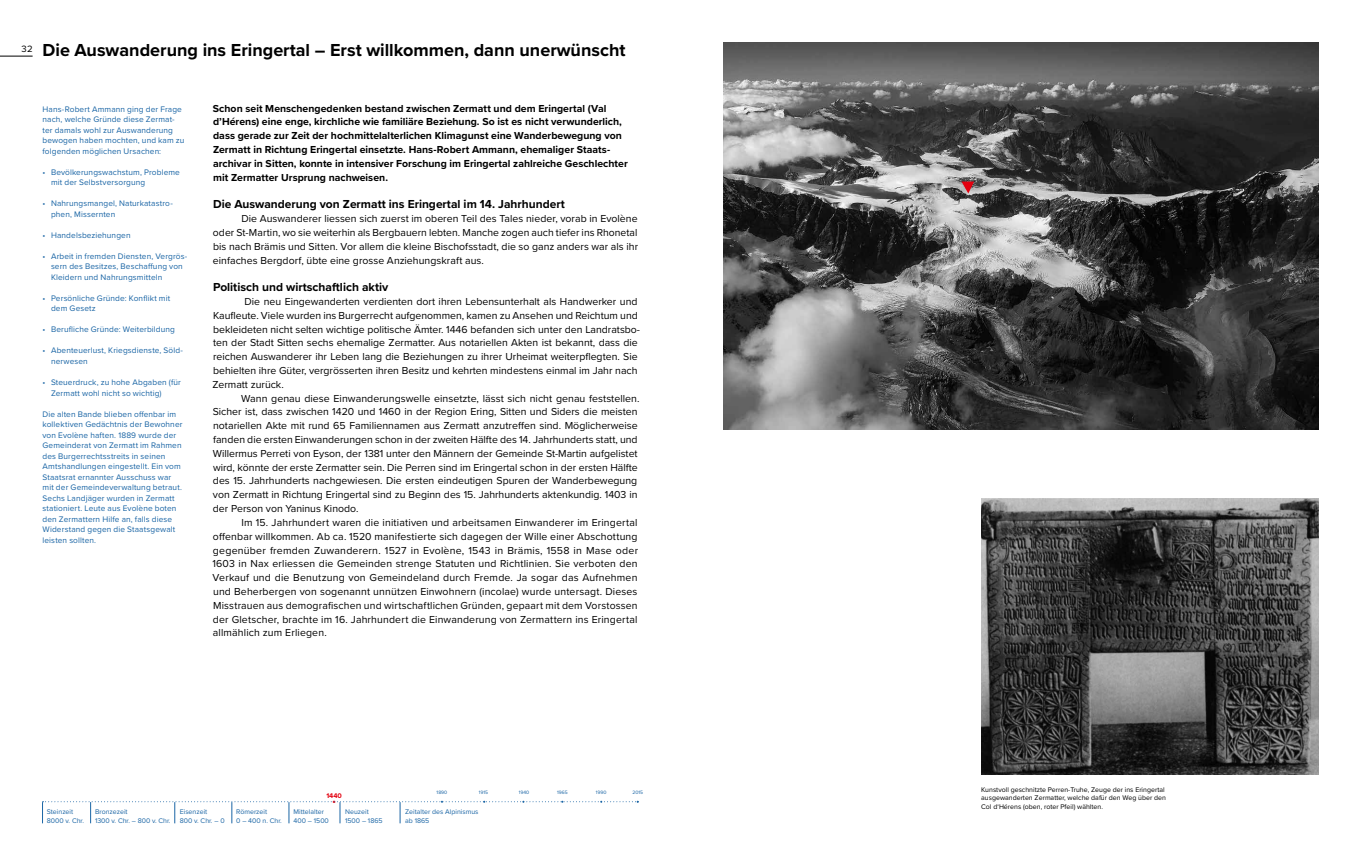
<style>
.page{position:relative;width:1361px;height:851px;background:#fff}
.page>*{position:absolute;margin:0;border:0;box-sizing:border-box;transform-origin:0 0}
.t1{font:700 18px "Proxima Nova";color:#000}
.t2{font:700 12px "Proxima Nova";color:#000}
.t3{font:10.5px/13.8px "Proxima Nova";color:#000;text-align:justify}
.t4{font:700 10.5px/13.8px "Proxima Nova";color:#000}
.t5{font:9.5px "Proxima Nova";color:#000}
.t6{font:8.3px/10.5px "Proxima Nova";letter-spacing:.015em;color:#1a65a5}
.t7{font:7px "Proxima Nova";color:#1a65a5}
.t8{font:7px/8.5px "Proxima Nova";color:#000}
.t9{font:700 7px "Proxima Nova";color:#e3000f}
.t10{font:5px "Proxima Nova";color:#1a65a5}
.t11{font:4px "Proxima Nova";color:#e3000f}
</style>
<div class="page">
<hr style="left:0;top:56px;width:33px;height:1px;background:#000">
<img style="left:981px;top:498px;width:337px;height:276px">
<svg style="left:42px;top:800px;width:597px;height:23px"></svg>
<img style="left:723px;top:42px;width:595px;height:387px">
<svg style="left:961px;top:181px;width:13px;height:12px"></svg>
<p class="t5" style="left:22px;top:42px;width:12px">32</p>
<h1 class="t1" style="left:43px;top:37px;width:584px">Die Auswanderung ins Eringertal – Erst willkommen, dann unerwünscht</h1>
<p class="t6" style="left:43px;top:103px;width:143px">Hans-Robert Ammann ging der Frage nach, welche Gründe diese Zermat&shy;ter damals wohl zur Auswanderung bewogen haben mochten, und kam zu folgenden möglichen Ursachen:</p>
<p class="t6" style="left:51px;top:166px;width:130px;text-indent:-9px">• Bevölkerungswachstum, Probleme mit der Selbstversorgung</p>
<p class="t6" style="left:51px;top:198px;width:123px;text-indent:-9px">• Nahrungsmangel, Naturkatastro&shy;phen, Missernten</p>
<p class="t6" style="left:43px;top:229px;width:90px">• Handelsbeziehungen</p>
<p class="t6" style="left:51px;top:250px;width:138px;text-indent:-9px">• Arbeit in fremden Diensten, Vergrös&shy;sern des Besitzes, Beschaffung von<br>Kleidern und Nahrungsmitteln</p>
<p class="t6" style="left:51px;top:292px;width:121px;text-indent:-9px">• Persönliche Gründe: Konflikt mit dem Gesetz</p>
<p class="t6" style="left:43px;top:324px;width:134px">• Berufliche Gründe: Weiterbildung</p>
<p class="t6" style="left:51px;top:345px;width:133px;text-indent:-9px">• Abenteuerlust, Kriegsdienste, Söld&shy;nerwesen</p>
<p class="t6" style="left:51px;top:376px;width:131px;text-indent:-9px">• Steuerdruck, zu hohe Abgaben (für<br>Zermatt wohl nicht so wichtig)</p>
<p class="t6" style="left:43px;top:408px;width:141px">Die alten Bande blieben offenbar im kollektiven Gedächtnis der Bewohner von Evolène haften. 1889 wurde der Gemeinderat von Zermatt im Rahmen des Burgerrechtsstreits in seinen Amtshandlungen eingestellt. Ein vom Staatsrat ernannter Ausschuss war mit der Gemeindeverwaltung betraut.<br>Sechs Landjäger wurden in Zermatt stationiert. Leute aus Evolène boten den Zermattern Hilfe an, falls diese Widerstand gegen die Staatsgewalt leisten sollten.</p>
<p class="t4" style="left:213px;top:101px;width:416px">Schon seit Menschengedenken bestand zwischen Zermatt und dem Eringertal (Val d’Hérens) eine enge, kirchliche wie familiäre Beziehung. So ist es nicht verwunderlich, dass gerade zur Zeit der hochmittelalterlichen Klimagunst eine Wanderbewegung von Zermatt in Richtung Eringertal einsetzte. Hans-Robert Ammann, ehemaliger Staats&shy;archivar in Sitten, konnte in intensiver Forschung im Eringertal zahlreiche Geschlechter mit Zermatter Ursprung nachweisen.</p>
<p class="t2" style="left:213px;top:195px;width:353px">Die Auswanderung von Zermatt ins Eringertal im 14. Jahrhundert</p>
<p class="t3" style="left:213px;top:211px;width:427px;text-indent:28px">Die Auswanderer liessen sich zuerst im oberen Teil des Tales nieder, vorab in Evolène oder St-Martin, wo sie weiterhin als Bergbauern lebten. Manche zogen auch tiefer ins Rhonetal bis nach Brämis und Sitten. Vor allem die kleine Bischofsstadt, die so ganz anders war als ihr einfaches Bergdorf, übte eine grosse Anziehungskraft aus.</p>
<p class="t2" style="left:213px;top:278px;width:177px">Politisch und wirtschaftlich aktiv</p>
<p class="t3" style="left:212px;top:294px;width:429px;text-align:left;text-indent:32px">Die neu Eingewanderten verdienten dort ihren Lebensunterhalt als Handwerker und Kaufleute. Viele wurden ins Burgerrecht aufgenommen, kamen zu Ansehen und Reichtum und bekleideten nicht selten wichtige politische Ämter. 1446 befanden sich unter den Landratsbo&shy;ten der Stadt Sitten sechs ehemalige Zermatter. Aus notariellen Akten ist bekannt, dass die reichen Auswanderer ihr Leben lang die Beziehungen zu ihrer Urheimat weiterpflegten. Sie behielten ihre Güter, vergrösserten ihren Besitz und kehrten mindestens einmal im Jahr nach Zermatt zurück.</p>
<p class="t3" style="left:213px;top:390px;width:428px;text-align:left;text-indent:28px">Wann genau diese Einwanderungswelle einsetzte, lässt sich nicht genau feststellen.<br>Sicher ist, dass zwischen 1420 und 1460 in der Region Ering, Sitten und Siders die meisten notariellen Akte mit rund 65 Familiennamen aus Zermatt anzutreffen sind. Möglicherweise fanden die ersten Einwanderungen schon in der zweiten Hälfte des 14. Jahrhunderts statt, und Willermus Perreti von Eyson, der 1381 unter den Männern der Gemeinde St-Martin aufgelistet wird, könnte der erste Zermatter sein. Die Perren sind im Eringertal schon in der ersten Hälfte des 15. Jahrhunderts nachgewiesen. Die ersten eindeutigen Spuren der Wanderbewegung von Zermatt in Richtung Eringertal sind zu Beginn des 15. Jahrhunderts aktenkundig. 1403 in der Person von Yaninus Kinodo.</p>
<p class="t3" style="left:212px;top:515px;width:427px;text-indent:29px">Im 15. Jahrhundert waren die initiativen und arbeitsamen Einwanderer im Eringertal offenbar willkommen. Ab ca. 1520 manifestierte sich dagegen der Wille einer Abschottung gegenüber fremden Zuwanderern. 1527 in Evolène, 1543 in Brämis, 1558 in Mase oder 1603 in Nax erliessen die Gemeinden strenge Statuten und Richtlinien. Sie verboten den Verkauf und die Benutzung von Gemeindeland durch Fremde. Ja sogar das Aufnehmen und Beherbergen von sogenannt unnützen Einwohnern (incolae) wurde untersagt. Dieses Misstrauen aus demografischen und wirtschaftlichen Gründen, gepaart mit dem Vorstossen der Gletscher, brachte im 16. Jahrhundert die Einwanderung von Zermattern ins Eringertal allmählich zum Erliegen.</p>
<p class="t7" style="left:47px;top:806px;width:28px">Steinzeit</p>
<p class="t7" style="left:95px;top:806px;width:34px">Bronzezeit</p>
<p class="t7" style="left:47px;top:815px;width:39px">8000 v. Chr.</p>
<p class="t7" style="left:95px;top:815px;width:77px">1300 v. Chr. – 800 v. Chr.</p>
<p class="t7" style="left:180px;top:815px;width:46px">800 v. Chr. – 0</p>
<p class="t7" style="left:180px;top:806px;width:29px">Eisenzeit</p>
<p class="t7" style="left:236px;top:806px;width:32px">Römerzeit</p>
<p class="t7" style="left:236px;top:815px;width:47px">0 – 400 n. Chr.</p>
<p class="t9" style="left:326px;top:790px;width:17px">1440</p>
<p class="t11" style="left:333px;top:798px;width:4px">●</p>
<p class="t7" style="left:294px;top:806px;width:32px">Mittelalter</p>
<p class="t7" style="left:294px;top:815px;width:37px">400 – 1500</p>
<p class="t7" style="left:345px;top:806px;width:25px">Neuzeit</p>
<p class="t7" style="left:345px;top:815px;width:39px">1500 – 1865</p>
<p class="t10" style="left:437px;top:788px;width:12px">1890</p>
<p class="t10" style="left:479px;top:788px;width:11px">1915</p>
<p class="t10" style="left:519px;top:788px;width:12px">1940</p>
<p class="t10" style="left:557px;top:788px;width:12px">1965</p>
<p class="t10" style="left:596px;top:788px;width:12px">1990</p>
<p class="t10" style="left:632px;top:788px;width:12px">2015</p>
<p class="t7" style="left:405px;top:806px;width:75px">Zeitalter des Alpinismus</p>
<p class="t7" style="left:405px;top:815px;width:26px">ab 1865</p>
<p class="t8" style="left:981px;top:784px;width:186px">Kunstvoll geschnitzte Perren-Truhe, Zeuge der ins Eringertal ausgewanderten Zermatter, welche dafür den Weg über den<br>Col d‘Hérens (oben, roter Pfeil) wählten.</p>
</div>
